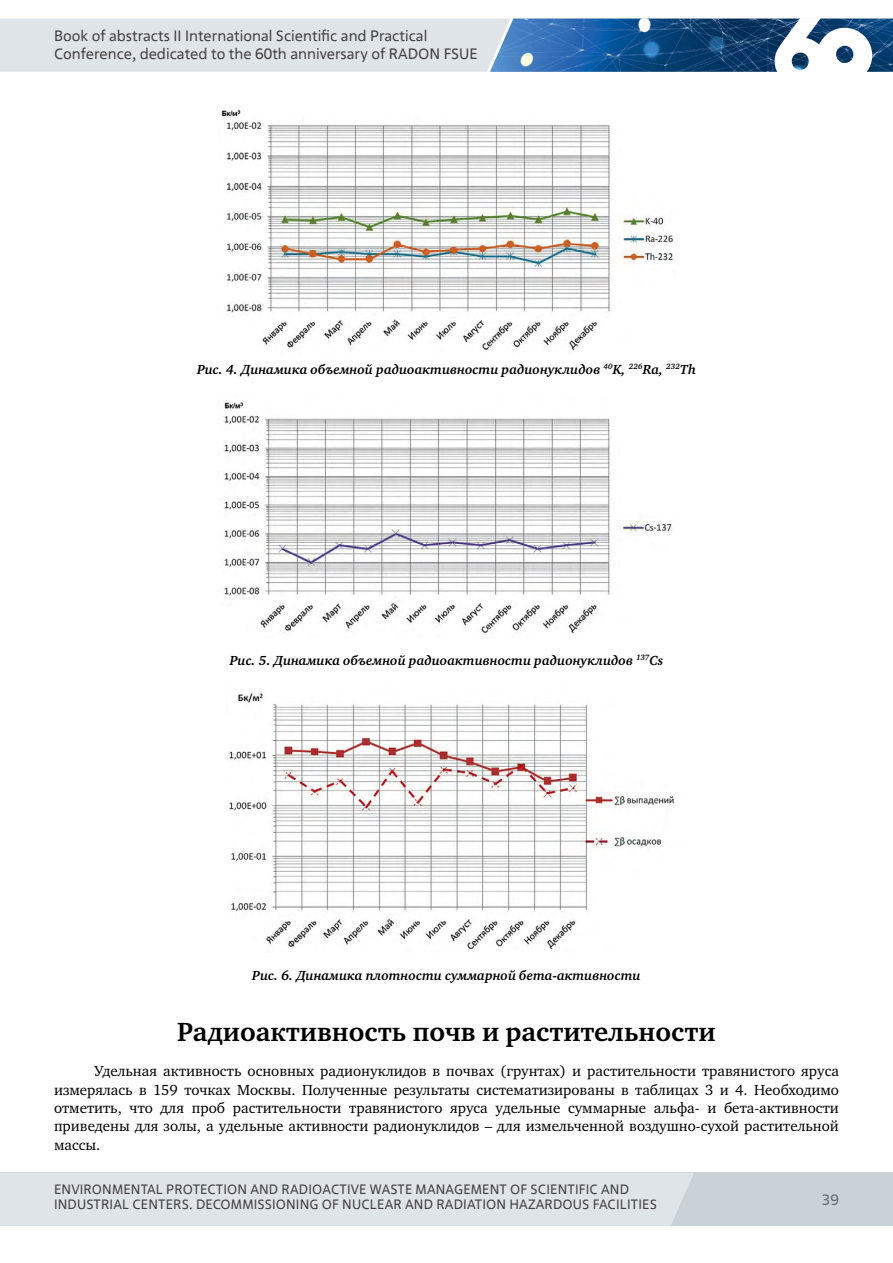
<style>
.page{position:relative;width:893px;height:1263px;background:#fff}
.page>*{position:absolute;margin:0;border:0;box-sizing:border-box;transform-origin:0 0}
.t1{font:700 27px "Charter ITC";color:#000}
.t2{font:15px/18.5px "Charter ITC";color:#000;text-align:justify}
.t3{font:15px/18px "Rosatom";color:#414042}
.t4{font:15px "Rosatom";color:#6d6e71}
.t5{font:italic 700 13.5px "Charter ITC";color:#000}
.t6{font:13.5px "Rosatom";letter-spacing:.01em;color:#414042}
</style>
<div class="page">
<div style="left:0;top:1172px;width:893px;height:54px;background:#c8d2d7"></div>
<div style="left:0;top:1173px;width:694px;height:53px;background:#dfe4e8"></div>
<svg style="left:0;top:18px;width:893px;height:54px;background:#9bb2c8"></svg>
<img style="left:221px;top:109px;width:452px;height:242px">
<img style="left:224px;top:402px;width:450px;height:232px">
<img style="left:229px;top:693px;width:445px;height:257px">
<p class="t3" style="left:54px;top:27px;width:425px">BOOK OF ABSTRACTS II INTERNATIONAL SCIENTIFIC AND PRACTICAL<br>CONFERENCE, DEDICATED TO THE 60TH ANNIVERSARY OF RADON FSUE</p>
<p class="t5" style="left:197px;top:361px;width:500px">Рис. 4. Динамика объемной радиоактивности радионуклидов <sup>40</sup>K, <sup>226</sup>Ra, <sup>232</sup>Th</p>
<p class="t5" style="left:230px;top:652px;width:435px">Рис. 5. Динамика объемной радиоактивности радионуклидов <sup>137</sup>Cs</p>
<p class="t5" style="left:252px;top:966px;width:390px">Рис. 6. Динамика плотности суммарной бета-активности</p>
<h1 class="t1" style="left:177px;top:1015px;width:540px">Радиоактивность почв и растительности</h1>
<p class="t2" style="left:54px;top:1062px;width:786px;text-indent:40px">Удельная активность основных радионуклидов в почвах (грунтах) и растительности травянистого яруса измерялась в 159 точках Москвы. Полученные результаты систематизированы в таблицах 3 и 4. Необходимо отметить, что для проб растительности травянистого яруса удельные суммарные альфа- и бета-активности приведены для золы, а удельные активности радионуклидов – для измельченной воздушно-сухой растительной массы.</p>
<p class="t6" style="left:54px;top:1181px;width:35px">ENVIRON</p>
<p class="t6" style="left:112px;top:1181px;width:64px">MENTAL PRO</p>
<p class="t6" style="left:193px;top:1181px;width:39px">TECTION</p>
<p class="t6" style="left:250px;top:1181px;width:11px">AND</p>
<p class="t6" style="left:282px;top:1181px;width:9px">RADIOAC</p>
<p class="t6" style="left:340px;top:1181px;width:98px">TIVE WASTE MANA</p>
<p class="t6" style="left:454px;top:1181px;width:85px">GEMENT OF SCIEN</p>
<p class="t6" style="left:567px;top:1181px;width:14px">TIFIC</p>
<p class="t6" style="left:601px;top:1181px;width:11px">AND</p>
<p class="t6" style="left:54px;top:1196px;width:9px">INDUS</p>
<p class="t6" style="left:94px;top:1196px;width:48px">TRIAL CEN</p>
<p class="t6" style="left:158px;top:1196px;width:57px">TERS. DECO</p>
<p class="t6" style="left:231px;top:1196px;width:31px">MMISSIONIN</p>
<p class="t6" style="left:310px;top:1196px;width:43px">G OF NUC</p>
<p class="t6" style="left:370px;top:1196px;width:16px">LEAR</p>
<p class="t6" style="left:405px;top:1196px;width:11px">AND</p>
<p class="t6" style="left:436px;top:1196px;width:9px">RADIA</p>
<p class="t6" style="left:475px;top:1196px;width:16px">TION</p>
<p class="t6" style="left:509px;top:1196px;width:37px">HAZARDOUS</p>
<p class="t6" style="left:593px;top:1196px;width:8px">FACI</p>
<p class="t6" style="left:620px;top:1196px;width:25px">LITIES</p>
<p class="t4" style="left:822px;top:1190px;width:19px">39</p>
</div>
